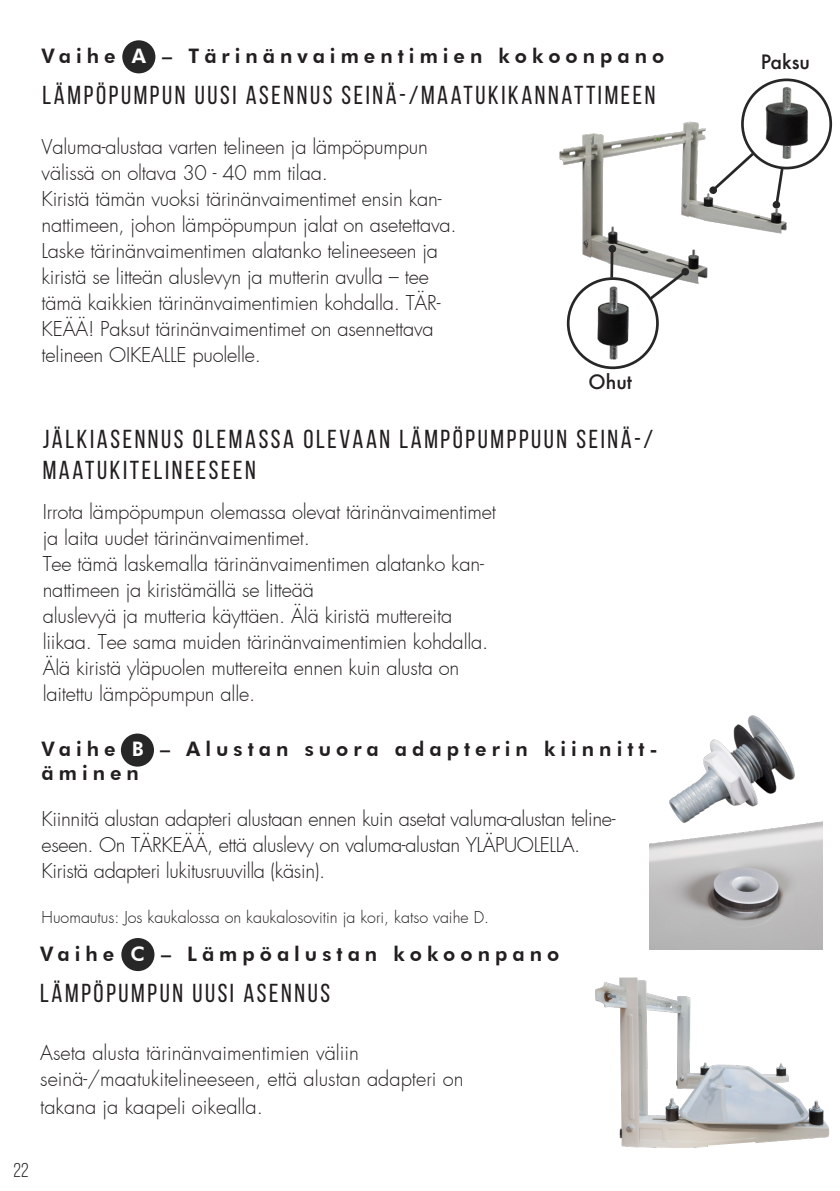
<style>
.page{position:relative;width:840px;height:1191px;background:#fff}
.page>*{position:absolute;margin:0;border:0;box-sizing:border-box;transform-origin:0 0}
.t1{font:26px/31.2px "Bebas Neue";letter-spacing:.1em;color:#231f20}
.t2{font:300 20px/26px "Futura";letter-spacing:-.01em;color:#231f20}
.t3{font:800 20px/24px "Futura BT";letter-spacing:.25em;color:#231f20}
.t4{font:20px "Bebas Neue";color:#231f20}
.t5{font:500 19.2px "Futura";color:#231f20}
.t6{font:300 16px "Futura";color:#231f20}
.s1{color:#fff}
</style>
<div class="page">
<div style="left:121px;top:733px;width:33px;height:33px;background:#272727;border-radius:50%"></div>
<div style="left:121px;top:938px;width:33px;height:33px;background:#272727;border-radius:50%"></div>
<div style="left:122px;top:40px;width:33px;height:33px;background:#272727;border-radius:50%"></div>
<img style="left:649px;top:821px;width:172px;height:128px">
<img style="left:595px;top:977px;width:235px;height:170px">
<svg style="left:707px;top:1142px;width:47px;height:5px"></svg>
<img style="left:652px;top:715px;width:160px;height:109px">
<img style="left:559px;top:103px;width:228px;height:191px">
<div style="left:566px;top:277px;width:92px;height:92px;border:3px solid #272727;border-radius:50%"></div>
<div style="left:740px;top:78px;width:91px;height:91px;border:3px solid #272727;border-radius:50%"></div>
<hr style="left:610px;top:249px;width:3px;height:29px;background:#272727">
<svg style="left:710px;top:150px;width:46px;height:42px"></svg>
<svg style="left:773px;top:185px;width:12px;height:23px"></svg>
<svg style="left:607px;top:244px;width:9px;height:9px"></svg>
<svg style="left:645px;top:267px;width:44px;height:36px"></svg>
<svg style="left:708px;top:186px;width:9px;height:8px"></svg>
<svg style="left:771px;top:201px;width:9px;height:8px"></svg>
<img style="left:580px;top:273px;width:60px;height:97px">
<img style="left:754px;top:78px;width:66px;height:107px">
<p class="t3" style="left:42px;top:44px;width:624px">Vaihe <span class="s1">A</span> – Tärinänvaimentimien kokoonpano</p>
<p class="t1" style="left:43px;top:79px;width:614px">LÄMPÖPUMPUN UUSI ASENNUS SEINÄ-/MAATUKIKANNATTIMEEN</p>
<p class="t2" style="left:42px;top:134px;width:387px">Valuma-alustaa varten telineen ja lämpöpumpun välissä on oltava 30 - 40 mm tilaa.</p>
<p class="t2" style="left:42px;top:186px;width:416px">Kiristä tämän vuoksi tärinänvaimentimet ensin kan&shy;nattimeen, johon lämpöpumpun jalat on asetettava.<br>Laske tärinänvaimentimen alatanko telineeseen ja kiristä se litteän aluslevyn ja mutterin avulla – tee tämä kaikkien tärinänvaimentimien kohdalla. TÄR-KEÄÄ! Paksut tärinänvaimentimet on asennettava telineen OIKEALLE puolelle.</p>
<p class="t5" style="left:588px;top:369px;width:45px">Ohut</p>
<p class="t1" style="left:43px;top:423px;width:611px">JÄLKIASENNUS OLEMASSA OLEVAAN LÄMPÖPUMPPUUN SEINÄ-/<br>MAATUKITELINEESEEN</p>
<p class="t2" style="left:43px;top:498px;width:454px">Irrota lämpöpumpun olemassa olevat tärinänvaimentimet ja laita uudet tärinänvaimentimet.<br>Tee tämä laskemalla tärinänvaimentimen alatanko kan&shy;nattimeen ja kiristämällä se litteää<br>aluslevyä ja mutteria käyttäen. Älä kiristä muttereita liikaa. Tee sama muiden tärinänvaimentimien kohdalla.<br>Älä kiristä yläpuolen muttereita ennen kuin alusta on laitettu lämpöpumpun alle.</p>
<p class="t3" style="left:42px;top:737px;width:617px">Vaihe <span class="s1">B</span> – Alustan suora adapterin kiinnitt&shy;äminen</p>
<p class="t2" style="left:42px;top:806px;width:575px">Kiinnitä alustan adapteri alustaan ennen kuin asetat valuma-alustan teline&shy;eseen. On TÄRKEÄÄ, että aluslevy on valuma-alustan YLÄPUOLELLA.<br>Kiristä adapteri lukitusruuvilla (käsin).</p>
<p class="t6" style="left:42px;top:906px;width:449px">Huomautus: Jos kaukalossa on kaukalosovitin ja kori, katso vaihe D.</p>
<p class="t3" style="left:40px;top:941px;width:520px">Vaihe <span class="s1">C</span> – Lämpöalustan kokoonpano</p>
<p class="t1" style="left:40px;top:977px;width:291px">LÄMPÖPUMPUN UUSI ASENNUS</p>
<p class="t2" style="left:40px;top:1039px;width:424px">Aseta alusta tärinänvaimentimien väliin seinä-/maatukitelineeseen, että alustan adapteri on</p>
<p class="t2" style="left:40px;top:1094px;width:224px">takana ja kaapeli oikealla.</p>
<p class="t4" style="left:14px;top:1159px;width:17px">22</p>
<p class="t5" style="left:760px;top:49px;width:51px">Paksu</p>
</div>
